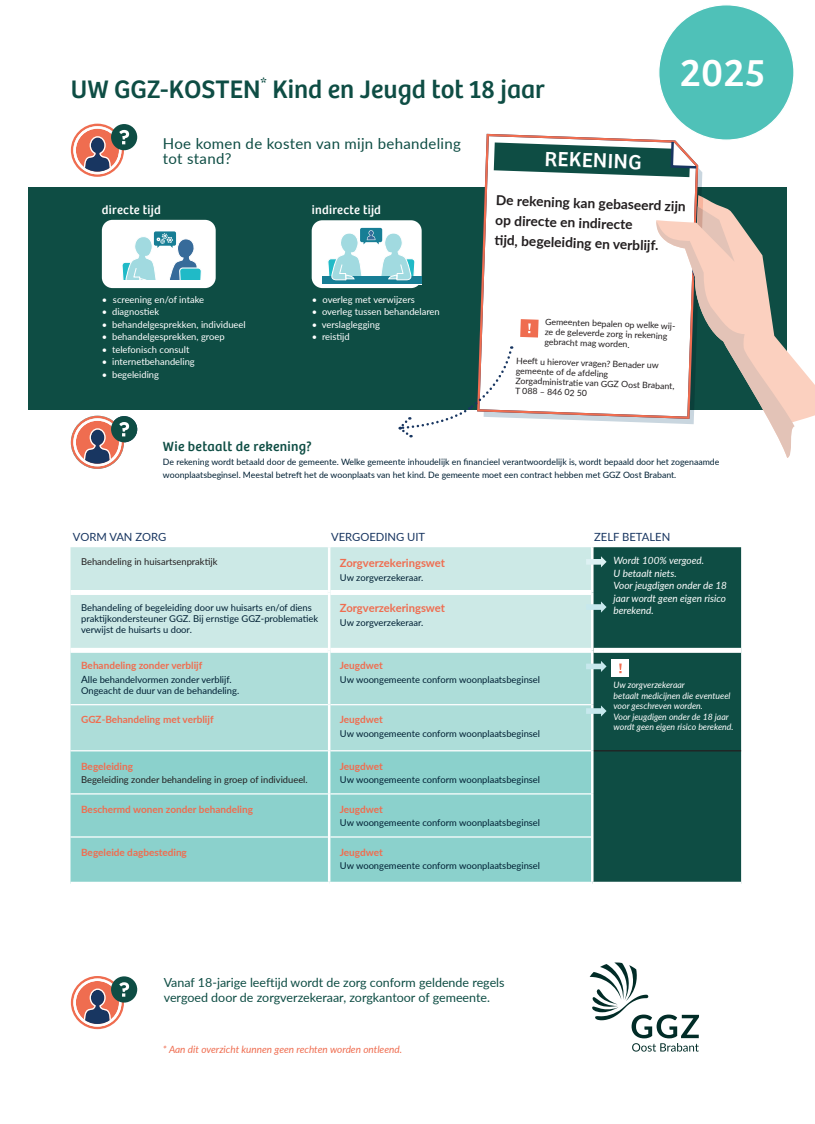
<style>
.page{position:relative;width:815px;height:1124px;background:#fff}
.page>*{position:absolute;margin:0;border:0;box-sizing:border-box;transform-origin:0 0}
.vraag{font:40px "My Font";color:#fff}
.t1{font:26.25px "My Font";color:#0e4d44}
.vraag-2{font:21.25px "My Font";color:#fff}
.vraag-3{font:15px/15px "Lato";letter-spacing:.02em;color:#0e4d44}
.tabel_plat{font:700 13.75px/20px "Lato";color:#231f20}
.vraag-4{font:13.75px "My Font";letter-spacing:.02em;color:#0e4d44}
.t2{font:12.5px/15px "Lato";color:#0e4d44}
.tabel_tussenkop{font:12.5px "My Font";letter-spacing:.02em;color:#fff}
.tabel_tussenkop-2{font:700 11.25px "Lato";color:#ef6d50}
.t3{font:11.25px "Lato";color:#183661}
.tabel_tussenkop-3{font:700 10px "Lato";color:#ef6d50}
.tabel_tussenkop-4{font:italic 10px/12.5px "Lato";color:#fff;text-align:justify}
.tabel_plat-2{font:italic 10px "Lato";color:#ef6d50}
.tabel_tussenkop-5{font:9.38px/11.2px "Lato";color:#002034}
.tabel_plat-3{font:9.38px "Lato";color:#fff}
.tabel_plat-4{font:9.38px "Lato";color:#231f20}
.tabel_tussenkop-6{font:9.38px "Lato";color:#231f20}
.tabel_tussenkop-7{font:9.38px "Lato";color:#fff}
.tabel_plat-5{font:8.75px/12.5px "Lato";color:#002034}
.tabel_plat-6{font:8.75px/10px "Lato";color:#231f20}
.t4{font:italic 8.75px/10.5px "Lato";color:#fff}
.s1{font-size:10px}
</style>
<div class="page">
<div style="left:659px;top:5px;width:135px;height:135px;background:#4fc1b8;border-radius:50%"></div>
<div style="left:28px;top:187px;width:759px;height:222px;background:#0e4d44"></div>
<div style="left:71px;top:547px;width:520px;height:100px;background:#cce9e6"></div>
<div style="left:594px;top:547px;width:147px;height:334px;background:#0e4d44"></div>
<div style="left:71px;top:652px;width:520px;height:98px;background:#adddd9"></div>
<div style="left:71px;top:751px;width:520px;height:130px;background:#8bd1cc"></div>
<hr style="left:594px;top:750px;width:147px;height:1px;background:#231f20">
<svg style="left:592px;top:881px;width:149px;height:3px"></svg>
<svg style="left:71px;top:881px;width:258px;height:1px"></svg>
<svg style="left:329px;top:881px;width:263px;height:3px"></svg>
<div style="left:71px;top:590px;width:257px;height:5px;background:#fff"></div>
<div style="left:330px;top:590px;width:261px;height:5px;background:#fff"></div>
<div style="left:594px;top:647px;width:147px;height:5px;background:#fff"></div>
<hr style="left:71px;top:704px;width:257px;height:1px;background:#fff">
<hr style="left:330px;top:704px;width:261px;height:1px;background:#fff">
<hr style="left:71px;top:793px;width:257px;height:1px;background:#fff">
<hr style="left:330px;top:793px;width:261px;height:1px;background:#fff">
<hr style="left:71px;top:836px;width:257px;height:1px;background:#fff">
<hr style="left:330px;top:836px;width:261px;height:1px;background:#fff">
<hr style="left:328px;top:547px;width:2px;height:45px;background:#fff">
<hr style="left:328px;top:592px;width:2px;height:58px;background:#fff">
<hr style="left:328px;top:650px;width:2px;height:54px;background:#fff">
<hr style="left:328px;top:704px;width:2px;height:46px;background:#fff">
<hr style="left:328px;top:750px;width:2px;height:43px;background:#fff">
<hr style="left:328px;top:793px;width:2px;height:43px;background:#fff">
<hr style="left:328px;top:836px;width:2px;height:45px;background:#fff">
<div style="left:111px;top:976px;width:26px;height:26px;background:#0e4d44;border-radius:50%"></div>
<svg style="left:71px;top:976px;width:58px;height:52px"></svg>
<div style="left:612px;top:659px;width:17px;height:18px;background:#fff"></div>
<svg style="left:619px;top:663px;width:3px;height:10px"></svg>
<div style="left:102px;top:220px;width:114px;height:68px;background:#fff;border-radius:11px"></div>
<svg style="left:122px;top:231px;width:79px;height:48px"></svg>
<div style="left:312px;top:220px;width:110px;height:68px;background:#fff;border-radius:11px"></div>
<div style="left:322px;top:276px;width:100px;height:8px;background:#177e95"></div>
<hr style="left:321px;top:284px;width:101px;height:1px;background:#fff">
<svg style="left:328px;top:228px;width:87px;height:53px"></svg>
<svg style="left:586px;top:601px;width:21px;height:11px"></svg>
<svg style="left:586px;top:556px;width:21px;height:11px"></svg>
<svg style="left:586px;top:660px;width:21px;height:12px"></svg>
<svg style="left:590px;top:962px;width:109px;height:89px"></svg>
<div style="left:111px;top:416px;width:26px;height:26px;background:#0e4d44;border-radius:50%"></div>
<svg style="left:71px;top:415px;width:58px;height:54px"></svg>
<div style="left:111px;top:124px;width:26px;height:26px;background:#0e4d44;border-radius:50%"></div>
<svg style="left:71px;top:124px;width:58px;height:53px"></svg>
<svg style="left:586px;top:705px;width:21px;height:11px"></svg>
<div style="left:479px;top:134px;width:219px;height:285px;background:#fff"></div>
<svg style="left:494px;top:139px;width:205px;height:38px"></svg>
<svg style="left:795px;top:361px;width:20px;height:61px"></svg>
<svg style="left:656px;top:195px;width:139px;height:263px"></svg>
<svg style="left:520px;top:319px;width:19px;height:18px"></svg>
<svg style="left:398px;top:346px;width:115px;height:92px"></svg>
<p class="t1" style="left:71px;top:74px;width:476px">UW GGZ-KOSTEN<sup>*</sup> Kind en Jeugd tot 18 jaar</p>
<p class="vraag-3" style="left:163px;top:136px;width:299px">Hoe komen de kosten van mijn behandeling tot stand?</p>
<p class="vraag-2" style="left:545px;top:146px;width:98px;rotate:2deg">REKENING</p>
<p class="vraag" style="left:680px;top:49px;width:87px">2025</p>
<p class="tabel_tussenkop" style="left:102px;top:202px;width:61px">directe tijd</p>
<p class="tabel_tussenkop" style="left:312px;top:202px;width:71px">indirecte tijd</p>
<p class="tabel_plat-3" style="left:102px;top:293px;width:104px">• screening en/of intake</p>
<p class="tabel_plat-3" style="left:102px;top:305px;width:59px">• diagnostiek</p>
<p class="tabel_plat-3" style="left:102px;top:318px;width:145px">• behandelgesprekken, individueel</p>
<p class="tabel_plat-3" style="left:102px;top:330px;width:124px">• behandelgesprekken, groep</p>
<p class="tabel_plat-3" style="left:102px;top:343px;width:89px">• telefonisch consult</p>
<p class="tabel_plat-3" style="left:102px;top:355px;width:94px">• internetbehandeling</p>
<p class="tabel_plat-3" style="left:102px;top:368px;width:59px">• begeleiding</p>
<p class="tabel_tussenkop-7" style="left:312px;top:293px;width:104px">• overleg met verwijzers</p>
<p class="tabel_plat-3" style="left:312px;top:305px;width:130px">• overleg tussen behandelaren</p>
<p class="tabel_plat-3" style="left:312px;top:318px;width:70px">• verslaglegging</p>
<p class="tabel_plat-3" style="left:312px;top:330px;width:39px">• reistijd</p>
<p class="tabel_plat" style="left:496px;top:189px;width:191px;rotate:2deg">De rekening kan gebaseerd zijn op directe en indirecte</p>
<p class="tabel_plat" style="left:495px;top:229px;width:165px;rotate:2deg">ti jd, begeleiding en verblijf.</p>
<p class="tabel_plat-6" style="left:545px;top:316px;width:137px;rotate:2deg">Gemeenten bepalen op welke wij&shy;ze de geleverde zorg in rekening gebracht mag worden.</p>
<p class="tabel_plat-6" style="left:516px;top:355px;width:144px;rotate:2deg">Heeft u hierover vragen? Benader uw gemeente of de afdeling</p>
<p class="tabel_plat-6" style="left:516px;top:375px;width:161px;rotate:2deg">Zorgadministrati e van GGZ Oost Brabant,<br>T 088 – 846 02 50</p>
<p class="vraag-4" style="left:163px;top:438px;width:150px">Wie betaalt de rekening?</p>
<p class="tabel_plat-5" style="left:163px;top:455px;width:558px">De rekening wordt betaald door de gemeente. Welke gemeente inhoudelijk en financieel verantwoordelijk is, wordt bepaald door het zogenaamde woonplaatsbeginsel. Meestal betreft het de woonplaats van het kind. De gemeente moet een contract hebben met GGZ Oost Brabant.</p>
<p class="t3" style="left:73px;top:528px;width:95px">VORM VAN ZORG</p>
<p class="t3" style="left:331px;top:528px;width:96px">VERGOEDING UIT</p>
<p class="t3" style="left:594px;top:528px;width:78px">ZELF BETALEN</p>
<p class="tabel_tussenkop-6" style="left:81px;top:555px;width:138px">Behandeling in huisartsenpraktijk</p>
<p class="tabel_tussenkop-2" style="left:340px;top:554px;width:107px">Zorgverzekeringswet</p>
<p class="tabel_tussenkop-5" style="left:340px;top:571px;width:85px">Uw zorgverzekeraar.</p>
<p class="tabel_tussenkop-4" style="left:614px;top:553px;width:92px">Wordt 100% vergoed.</p>
<p class="tabel_tussenkop-4" style="left:614px;top:566px;width:65px">U betaalt niets.</p>
<p class="tabel_tussenkop-4" style="left:614px;top:578px;width:115px">Voor jeugdigen onder de 18 jaar wordt geen eigen risico berekend.</p>
<p class="tabel_tussenkop-5" style="left:81px;top:601px;width:232px">Behandeling of begeleiding door uw huisarts en/of diens</p>
<p class="tabel_tussenkop-5" style="left:81px;top:612px;width:239px">praktijkondersteuner GGZ. Bij ernstige GGZ-problematiek verwijst de huisarts u door.</p>
<p class="tabel_tussenkop-2" style="left:340px;top:599px;width:107px">Zorgverzekeringswet</p>
<p class="tabel_tussenkop-5" style="left:340px;top:616px;width:85px">Uw zorgverzekeraar.</p>
<p class="tabel_tussenkop-3" style="left:81px;top:658px;width:123px">Behandeling zonder verblijf</p>
<p class="tabel_tussenkop-5" style="left:81px;top:673px;width:152px"><span class="s1">A</span>lle behandelvormen zonder verblijf.</p>
<p class="tabel_tussenkop-5" style="left:81px;top:684px;width:160px">Ongeacht de duur van de behandeling.</p>
<p class="tabel_tussenkop-3" style="left:340px;top:658px;width:44px">Jeugdwet</p>
<p class="tabel_tussenkop-5" style="left:340px;top:673px;width:202px">Uw woongemeente conform woonplaatsbeginsel</p>
<p class="tabel_tussenkop-3" style="left:81px;top:712px;width:134px">GGZ-Behandeling met verblijf</p>
<p class="tabel_tussenkop-3" style="left:340px;top:712px;width:44px">Jeugdwet</p>
<p class="tabel_tussenkop-5" style="left:340px;top:727px;width:202px">Uw woongemeente conform woonplaatsbeginsel</p>
<p class="tabel_tussenkop-3" style="left:81px;top:758px;width:53px">Begeleiding</p>
<p class="tabel_plat-4" style="left:81px;top:773px;width:228px">Begeleiding zonder behandeling in groep of individueel.</p>
<p class="tabel_tussenkop-3" style="left:340px;top:758px;width:44px">Jeugdwet</p>
<p class="tabel_tussenkop-5" style="left:340px;top:773px;width:202px">Uw woongemeente conform woonplaatsbeginsel</p>
<p class="tabel_tussenkop-3" style="left:81px;top:801px;width:173px">Beschermd wonen zonder behandeling</p>
<p class="tabel_tussenkop-3" style="left:340px;top:801px;width:44px">Jeugdwet</p>
<p class="tabel_tussenkop-5" style="left:340px;top:816px;width:202px">Uw woongemeente conform woonplaatsbeginsel</p>
<p class="tabel_tussenkop-3" style="left:81px;top:844px;width:107px">Begeleide dagbesteding</p>
<p class="tabel_tussenkop-3" style="left:340px;top:844px;width:44px">Jeugdwet</p>
<p class="tabel_tussenkop-5" style="left:340px;top:859px;width:202px">Uw woongemeente conform woonplaatsbeginsel</p>
<p class="t2" style="left:164px;top:974px;width:342px">Vanaf 18-jarige leeftijd wordt de zorg conform geldende regels vergoed door de zorgverzekeraar, zorgkantoor of gemeente.</p>
<p class="tabel_plat-2" style="left:163px;top:1042px;width:241px">* Aan dit overzicht kunnen geen rechten worden ontleend.</p>
<p class="t4" style="left:614px;top:679px;width:73px">Uw zorgverzekeraar</p>
<p class="t4" style="left:614px;top:690px;width:118px">betaalt medicijnen die eventueel voor geschreven worden.</p>
<p class="t4" style="left:614px;top:711px;width:122px">Voor jeugdigen onder de 18 jaar wordt geen eigen risico berekend.</p>
</div>
